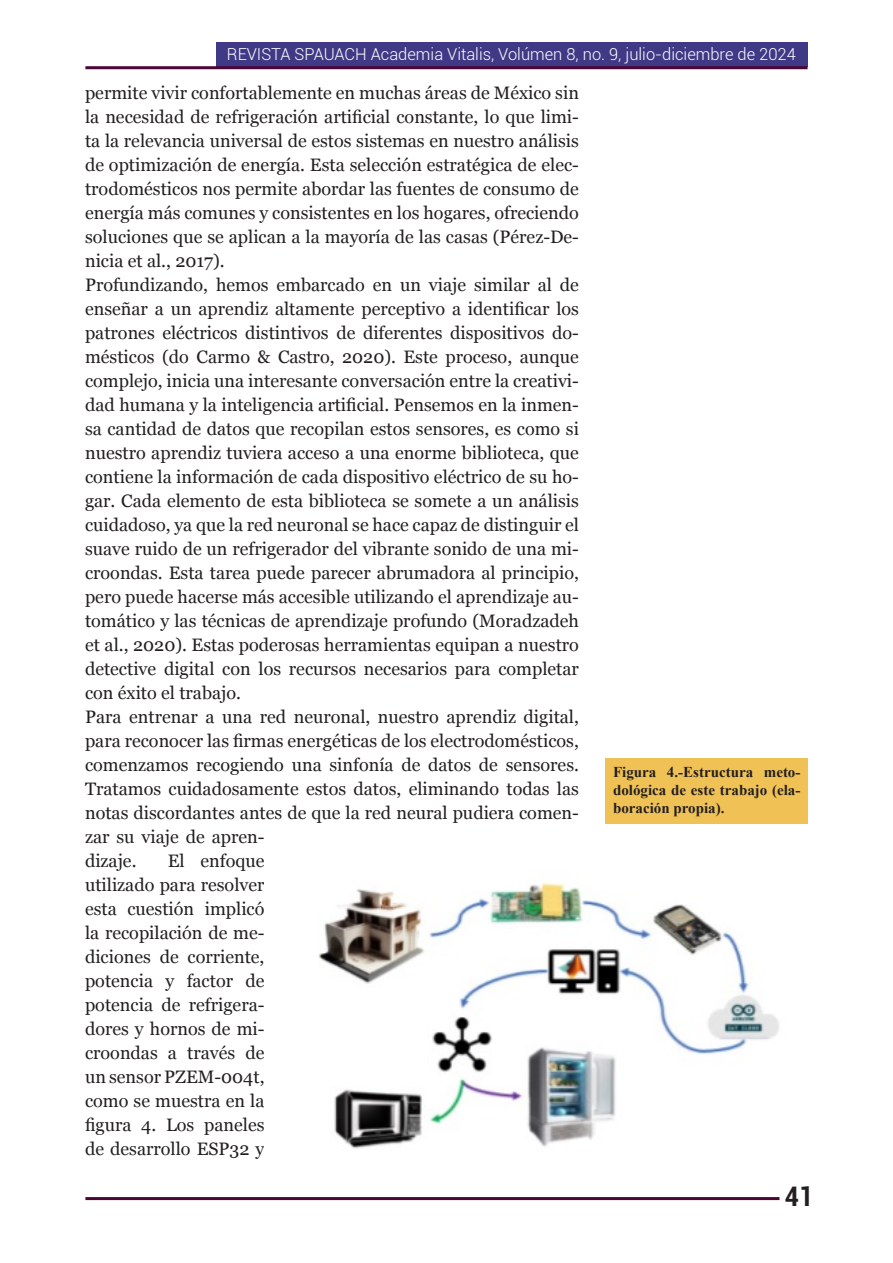
<style>
.page{position:relative;width:893px;height:1263px;background:#fff}
.page>*{position:absolute;margin:0;border:0;box-sizing:border-box;transform-origin:0 0}
.t1{font:700 condensed 27px "Roboto";color:#231f20}
.parrafo{font:18px/24px "Georgia";color:#231f20;text-align:justify}
.t2{font:300 16.5px "Roboto";color:#fff}
.pie_de_foto{font:700 15px/18px "Times New Roman";color:#231f20;text-align:justify}
</style>
<div class="page">
<div style="left:216px;top:43px;width:591px;height:24px;background:#403a86"></div>
<div style="left:85px;top:66px;width:722px;height:3px;background:#403a86;border:2px solid #4b0636"></div>
<div style="left:85px;top:1197px;width:694px;height:3px;background:#403a86;border:2px solid #4b0636"></div>
<img style="left:318px;top:881px;width:461px;height:268px">
<div style="left:605px;top:759px;width:202px;height:65px;background:#f0c154"></div>
<p class="t2" style="left:227px;top:42px;width:570px">REVISTA SPAUACH Academia Vitalis, Volúmen 8, no. 9, julio-diciembre de 2024</p>
<p class="parrafo" style="left:85px;top:80px;width:495px">permite vivir confortablemente en muchas áreas de México sin la necesidad de refrigeración artificial constante, lo que limi&shy;ta la relevancia universal de estos sistemas en nuestro análisis de optimización de energía. Esta selección estratégica de elec&shy;trodomésticos nos permite abordar las fuentes de consumo de energía más comunes y consistentes en los hogares, ofreciendo soluciones que se aplican a la mayoría de las casas (Pérez-De&shy;nicia et al., 2017).</p>
<p class="parrafo" style="left:85px;top:272px;width:495px">Profundizando, hemos embarcado en un viaje similar al de enseñar a un aprendiz altamente perceptivo a identificar los patrones eléctricos distintivos de diferentes dispositivos do&shy;mésticos (do Carmo &amp; Castro, 2020). Este proceso, aunque complejo, inicia una interesante conversación entre la creativi&shy;dad humana y la inteligencia artificial. Pensemos en la inmen&shy;sa cantidad de datos que recopilan estos sensores, es como si nuestro aprendiz tuviera acceso a una enorme biblioteca, que contiene la información de cada dispositivo eléctrico de su ho&shy;gar. Cada elemento de esta biblioteca se somete a un análisis cuidadoso, ya que la red neuronal se hace capaz de distinguir el suave ruido de un refrigerador del vibrante sonido de una mi&shy;croondas. Esta tarea puede parecer abrumadora al principio, pero puede hacerse más accesible utilizando el aprendizaje au&shy;tomático y las técnicas de aprendizaje profundo (Moradzadeh et al., 2020). Estas poderosas herramientas equipan a nuestro detective digital con los recursos necesarios para completar con éxito el trabajo.</p>
<p class="parrafo" style="left:85px;top:704px;width:495px;text-align:left">Para entrenar a una red neuronal, nuestro aprendiz digital, para reconocer las firmas energéticas de los electrodomésticos, comenzamos recogiendo una sinfonía de datos de sensores.<br>Tratamos cuidadosamente estos datos, eliminando todas las notas discordantes antes de que la red neural pudiera comen&shy;zar su viaje de apren-<br>dizaje.</p>
<p class="parrafo" style="left:85px;top:848px;width:181px;text-indent:83px">El enfoque utilizado para resolver esta cuestión implicó la recopilación de me&shy;diciones de corriente, potencia y factor de potencia de refrigera&shy;dores y hornos de mi&shy;croondas a través de un sensor PZEM-004t, como se muestra en la figura 4. Los paneles de desarrollo ESP32 y</p>
<p class="pie_de_foto" style="left:613px;top:762px;width:189px">Figura 4.-Estructura meto&shy;dológica de este trabajo (ela&shy;boración propia).</p>
<h1 class="t1" style="left:785px;top:1177px;width:30px">41</h1>
</div>
